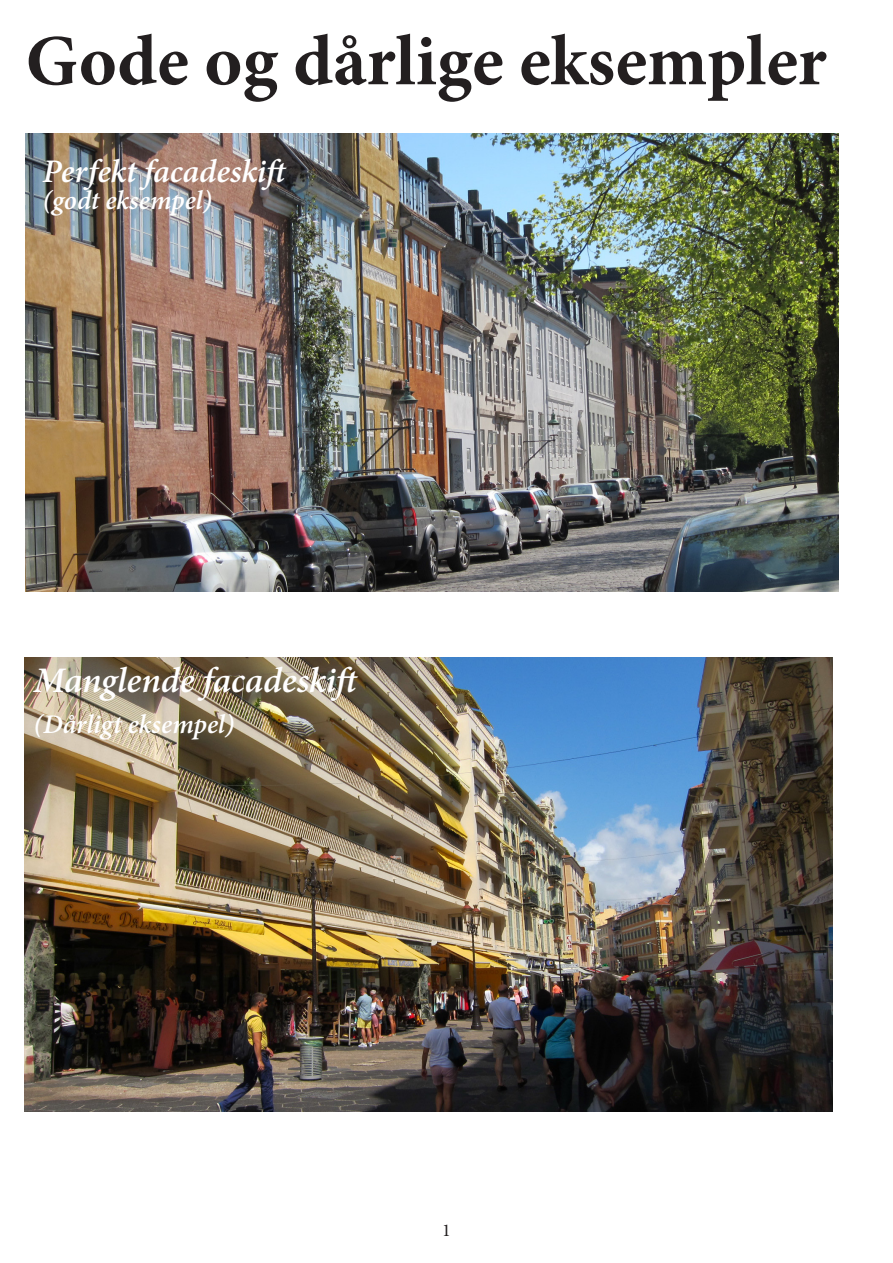
<style>
.page{position:relative;width:893px;height:1263px;background:#fff}
.page>*{position:absolute;margin:0;border:0;box-sizing:border-box;transform-origin:0 0}
.t1{font:700 72px "Minion Pro";color:#231f20}
.t2{font:italic 600 36px "Minion Pro";letter-spacing:-.005em;color:#fff}
.t3{font:italic 600 33px "Minion Pro";letter-spacing:-.005em;color:#fff}
.t4{font:italic 600 27px "Minion Pro";color:#fff}
.t5{font:18px "Minion Pro";color:#231f20}
</style>
<div class="page">
<img style="left:26px;top:134px;width:813px;height:457px">
<img style="left:25px;top:657px;width:807px;height:454px">
<h1 class="t1" style="left:26px;top:34px;width:803px">Gode og dårlige eksempler</h1>
<p class="t3" style="left:43px;top:159px;width:250px">Perfekt facadeskift</p>
<p class="t4" style="left:43px;top:190px;width:171px">(godt eksempel)</p>
<h2 class="t2" style="left:33px;top:666px;width:332px">Manglende facadeskift</h2>
<p class="t4" style="left:33px;top:713px;width:202px">(Dårligt eksempel)</p>
<p class="t5" style="left:442px;top:1219px;width:10px">1</p>
</div>
